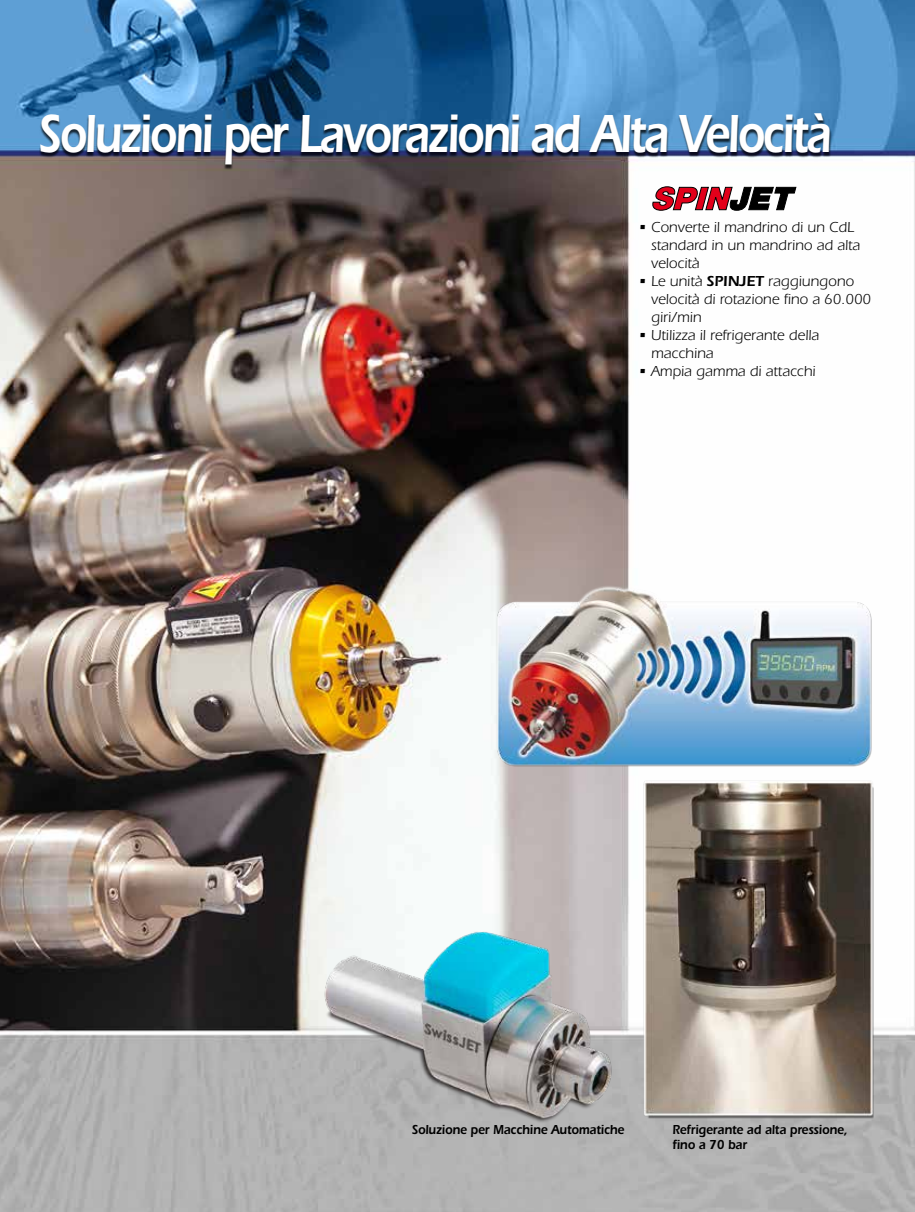
<style>
.page{position:relative;width:915px;height:1212px;background:#fff}
.page>*{position:absolute;margin:0;border:0;box-sizing:border-box;transform-origin:0 0}
.t1{font:600 55.5px "ITC Eras Std";letter-spacing:-.05em;color:#fff;scale:.8 1}
.t2{font:15px/18px "ITC Eras Std";color:#000}
.t3{font:600 13.5px/15px "ITC Eras Std";letter-spacing:-.01em;color:#000;scale:.9 1}
.s1{font-weight:600}
</style>
<div class="page">
<img style="left:0;top:0;width:914px;height:1212px">
<div style="left:39px;top:115px;width:792px;height:54px;background:#000;opacity:.75"></div>
<svg style="left:651px;top:186px;width:145px;height:25px"></svg>
<img style="left:476px;top:575px;width:413px;height:193px">
<img style="left:319px;top:919px;width:298px;height:208px">
<img style="left:628px;top:754px;width:259px;height:411px">
<h1 class="t1" style="left:38px;top:102px;width:992px">Soluzioni per Lavorazioni ad Alta Velocità</h1>
<p class="t2" style="left:651px;top:219px;width:210px;text-indent:-13px">• Converte il mandrino di un CdL standard in un mandrino ad alta velocità</p>
<p class="t2" style="left:651px;top:273px;width:221px;text-indent:-13px">• Le unità <span class="s1">SPINJET</span> raggiungono velocità di rotazione fino a 60.000 giri/min</p>
<p class="t2" style="left:651px;top:327px;width:169px;text-indent:-13px">• Utilizza il refrigerante della macchina</p>
<p class="t2" style="left:638px;top:363px;width:179px">• Ampia gamma di attacchi</p>
<p class="t3" style="left:411px;top:1122px;width:238px">Soluzione per Macchine Automatiche</p>
<p class="t3" style="left:672px;top:1122px;width:196px">Refrigerante ad alta pressione, fino a 70 bar</p>
</div>
